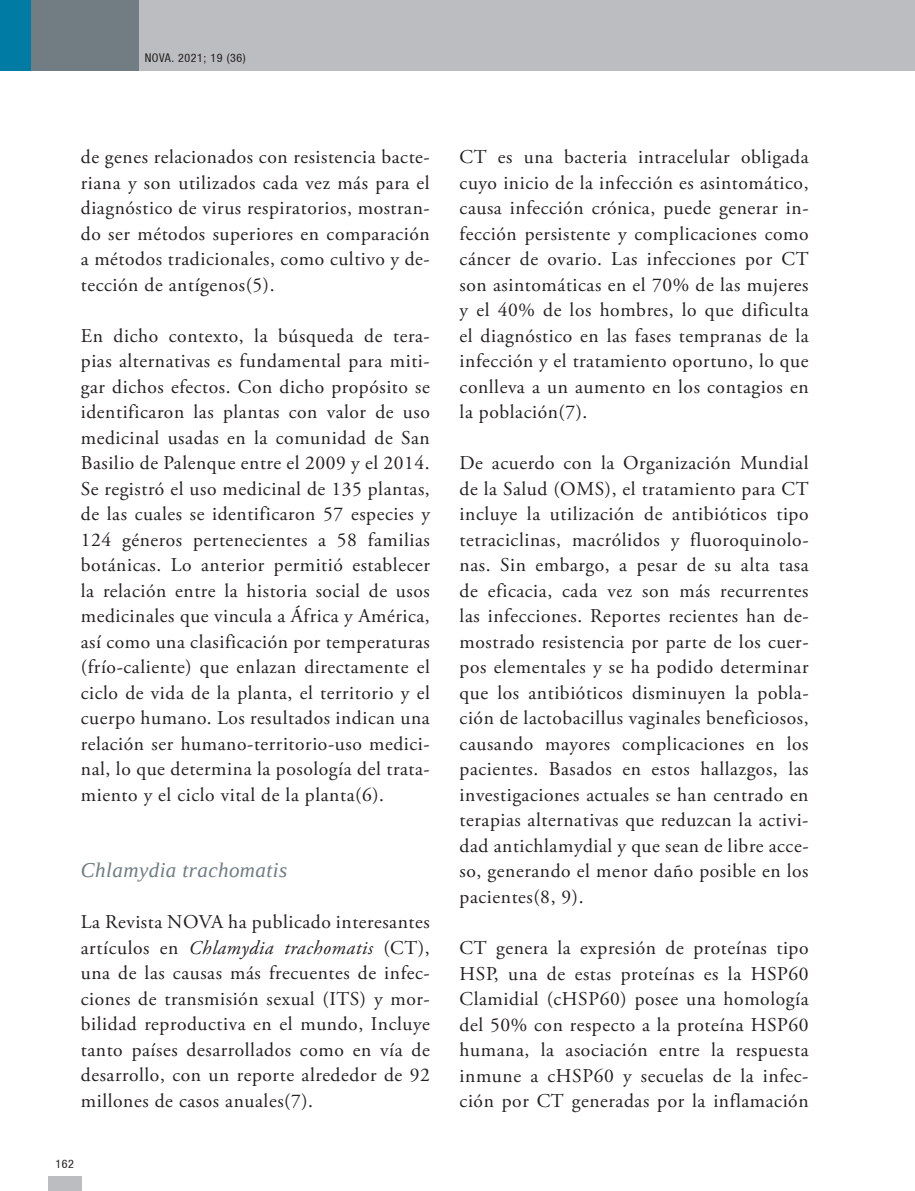
<style>
.page{position:relative;width:915px;height:1191px;background:#fff}
.page>*{position:absolute;margin:0;border:0;box-sizing:border-box;transform-origin:0 0}
.t1{font:italic 21px "Liberation Serif";letter-spacing:.02em;color:#717d83}
.t2{font:19.5px/25.5px "Adobe Garamond Pro";letter-spacing:.03em;color:#231f20;text-align:justify}
.t3{font:condensed 12px "Helvetica 57";letter-spacing:.05em;color:#231f20}
.s1{font-style:italic}
</style>
<div class="page">
<div style="left:48px;top:1175px;width:33px;height:16px;background:#bcbdc0"></div>
<div style="left:0;top:0;width:914px;height:71px;background:#bcbdc0"></div>
<div style="left:0;top:0;width:138px;height:71px;background:#717d83"></div>
<div style="left:0;top:0;width:31px;height:71px;background:#007ca4"></div>
<p class="t3" style="left:145px;top:51px;width:103px">NOVA. 2021; 19 (36)</p>
<p class="t2" style="left:81px;top:145px;width:350px">de genes relacionados con resistencia bacte&shy;riana y son utilizados cada vez más para el diagnóstico de virus respiratorios, mostran&shy;do ser métodos superiores en comparación a métodos tradicionales, como cultivo y de&shy;tección de antígenos(5).</p>
<p class="t2" style="left:81px;top:323px;width:350px">En dicho contexto, la búsqueda de tera&shy;pias alternativas es fundamental para miti&shy;gar dichos efectos. Con dicho propósito se identificaron las plantas con valor de uso medicinal usadas en la comunidad de San Basilio de Palenque entre el 2009 y el 2014.<br>Se registró el uso medicinal de 135 plantas, de las cuales se identificaron 57 especies y 124 géneros pertenecientes a 58 familias botánicas. Lo anterior permitió establecer la relación entre la historia social de usos medicinales que vincula a África y América, así como una clasificación por temperaturas (frío-caliente) que enlazan directamente el ciclo de vida de la planta, el territorio y el cuerpo humano. Los resultados indican una relación ser humano-territorio-uso medici&shy;nal, lo que determina la posología del trata&shy;miento y el ciclo vital de la planta(6).</p>
<p class="t1" style="left:81px;top:856px;width:208px">Chlamydia trachomatis</p>
<p class="t2" style="left:81px;top:910px;width:350px">La Revista NOVA ha publicado interesantes artículos en <span class="s1">Chlamydia trachomatis</span> (CT), una de las causas más frecuentes de infec&shy;ciones de transmisión sexual (ITS) y mor&shy;bilidad reproductiva en el mundo, Incluye tanto países desarrollados como en vía de desarrollo, con un reporte alrededor de 92 millones de casos anuales(7).</p>
<p class="t3" style="left:55px;top:1156px;width:20px">162</p>
<p class="t2" style="left:459px;top:145px;width:350px">CT es una bacteria intracelular obligada cuyo inicio de la infección es asintomático, causa infección crónica, puede generar in&shy;fección persistente y complicaciones como cáncer de ovario. Las infecciones por CT son asintomáticas en el 70% de las mujeres y el 40% de los hombres, lo que dificulta el diagnóstico en las fases tempranas de la infección y el tratamiento oportuno, lo que conlleva a un aumento en los contagios en la población(7).</p>
<p class="t2" style="left:459px;top:451px;width:350px">De acuerdo con la Organización Mundial de la Salud (OMS), el tratamiento para CT incluye la utilización de antibióticos tipo tetraciclinas, macrólidos y fluoroquinolo&shy;nas. Sin embargo, a pesar de su alta tasa de eficacia, cada vez son más recurrentes las infecciones. Reportes recientes han de&shy;mostrado resistencia por parte de los cuer&shy;pos elementales y se ha podido determinar que los antibióticos disminuyen la pobla&shy;ción de lactobacillus vaginales beneficiosos, causando mayores complicaciones en los pacientes. Basados en estos hallazgos, las investigaciones actuales se han centrado en terapias alternativas que reduzcan la activi&shy;dad antichlamydial y que sean de libre acce&shy;so, generando el menor daño posible en los pacientes(8, 9).</p>
<p class="t2" style="left:459px;top:935px;width:350px">CT genera la expresión de proteínas tipo HSP, una de estas proteínas es la HSP60<br>Clamidial (cHSP60) posee una homología del 50% con respecto a la proteína HSP60 humana, la asociación entre la respuesta inmune a cHSP60 y secuelas de la infec&shy;ción por CT generadas por la inflamación</p>
</div>
